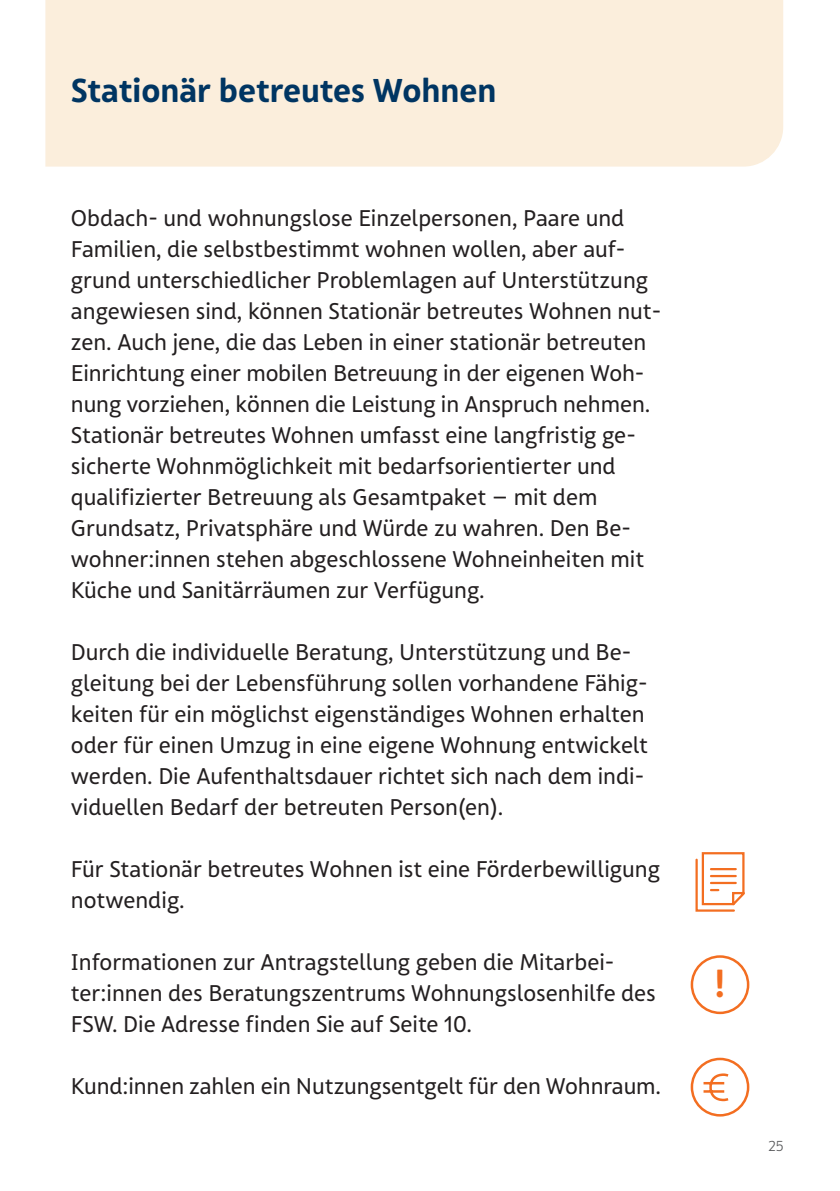
<style>
.page{position:relative;width:840px;height:1191px;background:#fff}
.page>*{position:absolute;margin:0;border:0;box-sizing:border-box;transform-origin:0 0}
.t1{font:700 condensed 38px "FSW Sans Pro";color:#f36e21}
.t2{font:700 32px "FSW Sans Pro";color:#003562}
.t3{font:22px/31px "FSW Sans Pro";color:#231f20}
.t4{font:300 14px "FSW Sans Pro";color:#57585a}
</style>
<div class="page">
<div style="left:45px;top:0;width:737px;height:167px;background:#fbeedc"></div>
<div style="left:690px;top:1057px;width:59px;height:59px;border:2px solid #f36e21;border-radius:50%"></div>
<svg style="left:703px;top:1073px;width:26px;height:29px"></svg>
<svg style="left:695px;top:852px;width:50px;height:60px"></svg>
<div style="left:690px;top:955px;width:59px;height:59px;border:2px solid #f36e21;border-radius:50%"></div>
<h2 class="t2" style="left:71px;top:70px;width:427px">Stationär betreutes Wohnen</h2>
<p class="t3" style="left:71px;top:203px;width:591px">Obdach- und wohnungslose Einzelpersonen, Paare und Familien, die selbstbestimmt wohnen wollen, aber auf&shy;grund unterschiedlicher Problemlagen auf Unterstützung angewiesen sind, können Stationär betreutes Wohnen nut&shy;zen. Auch jene, die das Leben in einer stationär betreuten Einrichtung einer mobilen Betreuung in der eigenen Woh&shy;nung vorziehen, können die Leistung in Anspruch nehmen.<br>Stationär betreutes Wohnen umfasst eine langfristig ge&shy;sicherte Wohnmöglichkeit mit bedarfsorientierter und qualifizierter Betreuung als Gesamtpaket – mit dem Grundsatz, Privatsphäre und Würde zu wahren. Den Be&shy;wohner:innen stehen abgeschlossene Wohneinheiten mit Küche und Sanitärräumen zur Verfügung.</p>
<p class="t3" style="left:71px;top:637px;width:578px">Durch die individuelle Beratung, Unterstützung und Be&shy;gleitung bei der Lebensführung sollen vorhandene Fähig&shy;keiten für ein möglichst eigenständiges Wohnen erhalten oder für einen Umzug in eine eigene Wohnung entwickelt werden. Die Aufenthaltsdauer richtet sich nach dem indi&shy;viduellen Bedarf der betreuten Person(en).</p>
<p class="t3" style="left:71px;top:854px;width:590px">Für Stationär betreutes Wohnen ist eine Förderbewilligung notwendig.</p>
<p class="t3" style="left:71px;top:947px;width:586px">Informationen zur Antragstellung geben die Mitarbei&shy;ter:innen des Beratungszentrums Wohnungslosenhilfe des<br>FSW. Die Adresse finden Sie auf Seite 10.</p>
<p class="t3" style="left:71px;top:1071px;width:591px">Kund:innen zahlen ein Nutzungsentgelt für den Wohnraum.</p>
<h1 class="t1" style="left:714px;top:959px;width:11px">!</h1>
<p class="t4" style="left:768px;top:1138px;width:17px">25</p>
</div>
